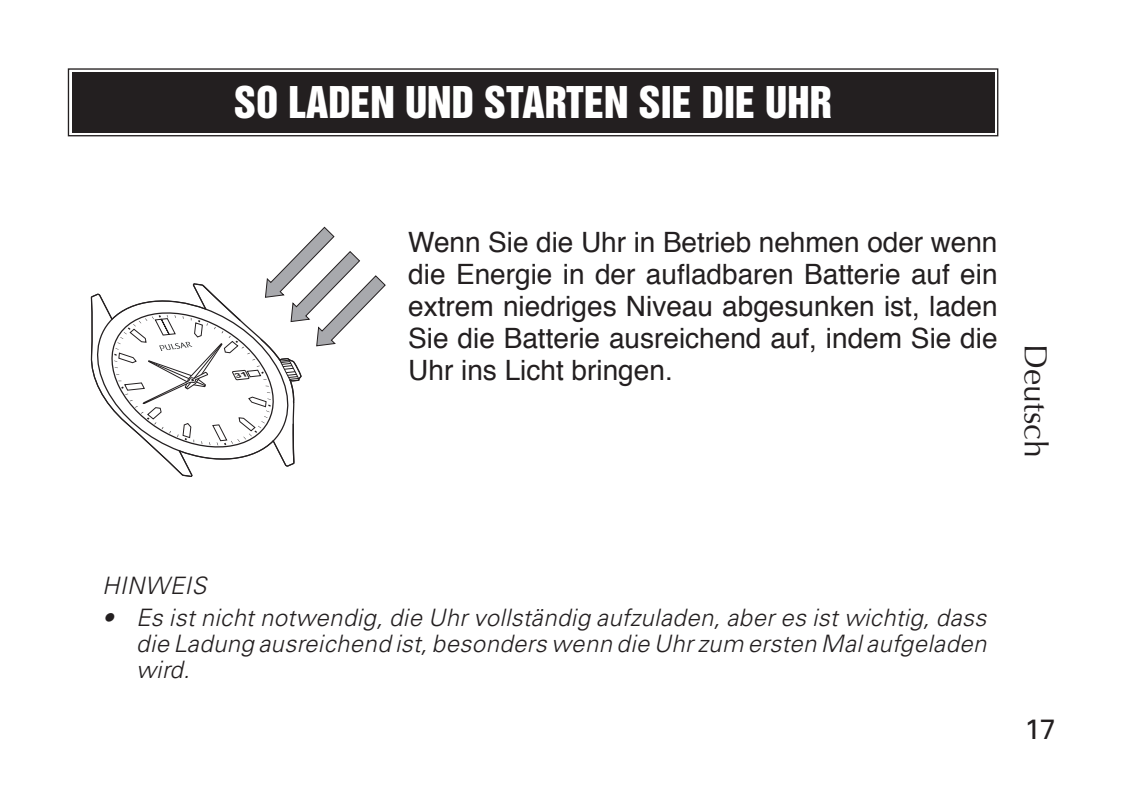
<style>
.page{position:relative;width:1134px;height:794px;background:#fff}
.page>*{position:absolute;margin:0;border:0;box-sizing:border-box;transform-origin:0 0}
.t1{font:40px "Helvetica Inserat";color:#fff}
.t2{font:32px "Optima";color:#231f20}
.t3{font:28px/32px "Helvetica";color:#231f20;text-align:justify}
.t4{font:28px "Univers";color:#231f20}
.t5{font:italic 300 24px/26px "Univers";letter-spacing:.015em;color:#231f20;text-align:justify}
</style>
<div class="page">
<svg style="left:67px;top:68px;width:932px;height:69px;background:#363233"></svg>
<div style="left:74px;top:75px;width:918px;height:55px;border:1px solid #231f20"></div>
<svg style="left:91px;top:226px;width:295px;height:251px"></svg>
<h1 class="t1" style="left:234px;top:78px;width:600px">SO LADEN UND STARTEN SIE DIE UHR</h1>
<p class="t3" style="left:408px;top:227px;width:591px">Wenn Sie die Uhr in Betrieb nehmen oder wenn die Energie in der aufladbaren Batterie auf ein extrem niedriges Niveau abgesunken ist, laden Sie die Batterie ausreichend auf, indem Sie die</p>
<p class="t3" style="left:408px;top:355px;width:266px">Uhr ins Licht bringen.</p>
<p class="t2" style="left:1054px;top:344px;width:115px;rotate:90deg">Deutsch</p>
<p class="t5" style="left:102px;top:572px;width:106px">HINWEIS</p>
<p class="t5" style="left:136px;top:604px;width:852px;text-indent:-34px">• Es ist nicht notwendig, die Uhr vollständig aufzuladen, aber es ist wichtig, dass die Ladung ausreichend ist, besonders wenn die Uhr zum ersten Mal aufgeladen wird.</p>
<p class="t4" style="left:1024px;top:712px;width:33px">17</p>
</div>
